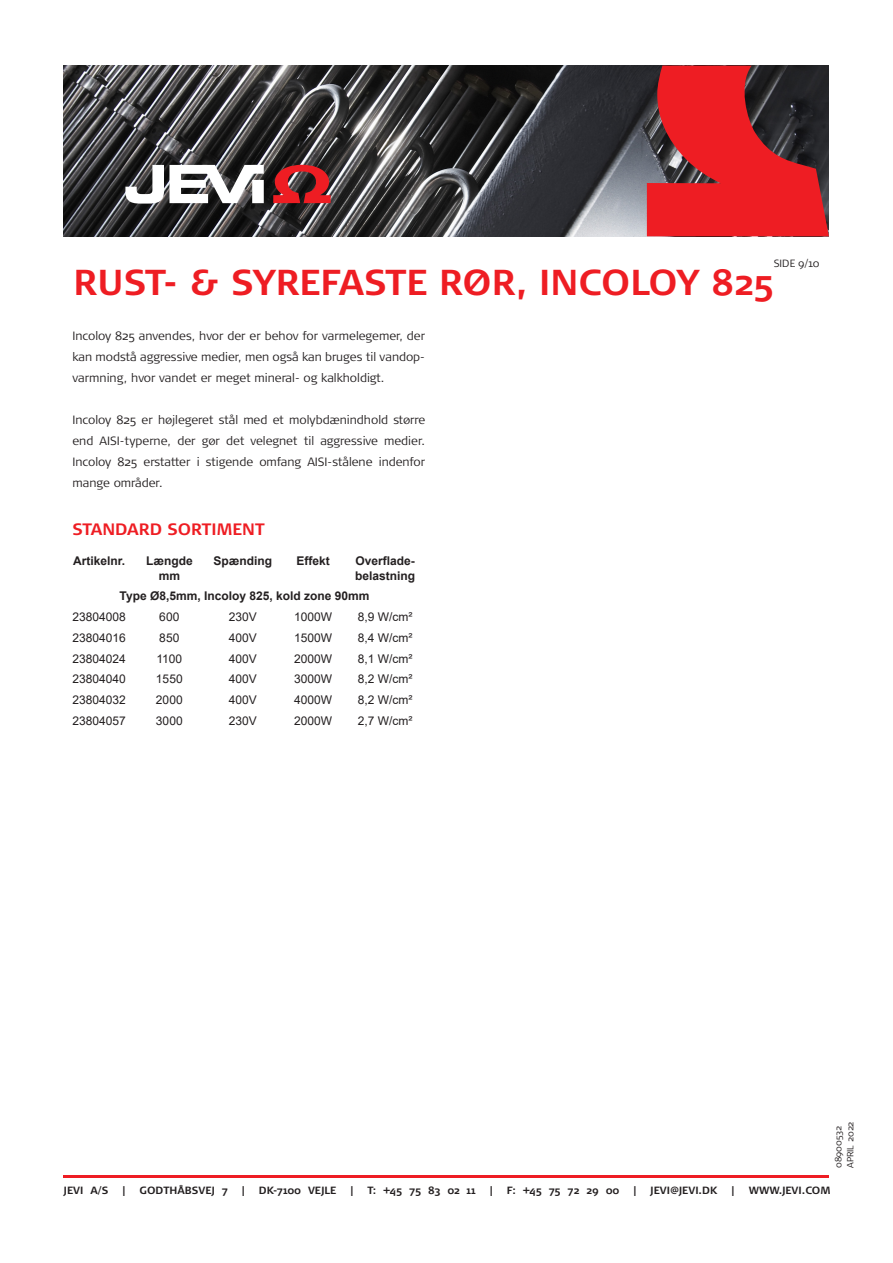
<style>
.page{position:relative;width:893px;height:1263px;background:#fff}
.page>*{position:absolute;margin:0;border:0;box-sizing:border-box;transform-origin:0 0}
.PB_Overskrift_-_prod{font:700 36px "Signa Normal";letter-spacing:-.015em;color:#ee1d23}
.PB_2__overskrift_-_p{font:700 16.5px "Signa Normal";color:#ee1d23}
.PB_Brødtekst_-_produ{font:300 12px/21px "Signa Normal";color:#231f20;text-align:justify}
.PB_Tabel_varenr_-_pr{font:12px "Arial";color:#231f20}
.PB_Tabel_overskrift{font:700 12px/15px "Arial";color:#231f20;text-align:center}
.PB_Adresse_info_-_pr{font:700 10.5px "Signa Normal";color:#231f20}
.PB_Sidenr_-_produktb{font:300 10.5px "Signa Normal";color:#231f20}
.PB_Mdr_dato_nr_-_pro{font:300 9px/12px "Signa Normal";letter-spacing:.01em;color:#231f20}
</style>
<div class="page">
<hr style="left:64px;top:1176px;width:765px;height:2px;background:#ee1d23">
<img style="left:64px;top:66px;width:583px;height:170px">
<svg style="left:647px;top:66px;width:182px;height:170px;background:#ae2429"></svg>
<svg style="left:125px;top:165px;width:139px;height:39px"></svg>
<svg style="left:273px;top:165px;width:58px;height:38px;background:#a0262a"></svg>
<p class="PB_Sidenr_-_produktb" style="left:774px;top:257px;width:47px">SIDE 9/10</p>
<p class="PB_Overskrift_-_prod" style="left:73px;top:260px;width:702px">RUST- &amp; SYREFASTE RØR, INCOLOY 825</p>
<p class="PB_Brødtekst_-_produ" style="left:72px;top:326px;width:354px">Incoloy 825 anvendes, hvor der er behov for varmelegemer, der kan modstå aggressive medier, men også kan bruges til vandop&shy;varmning, hvor vandet er meget mineral- og kalkholdigt.</p>
<p class="PB_Brødtekst_-_produ" style="left:72px;top:410px;width:354px">Incoloy 825 er højlegeret stål med et molybdænindhold større end AISI-typerne, der gør det velegnet til aggressive medier.<br>Incoloy 825 erstatter i stigende omfang AISI-stålene indenfor mange områder.</p>
<p class="PB_2__overskrift_-_p" style="left:72px;top:519px;width:194px">STANDARD SORTIMENT</p>
<p class="PB_Tabel_overskrift" style="left:73px;top:553px;width:54px">Artikelnr.</p>
<p class="PB_Tabel_overskrift" style="left:146px;top:553px;width:48px">Længde mm</p>
<p class="PB_Tabel_overskrift" style="left:214px;top:553px;width:60px">Spænding</p>
<p class="PB_Tabel_overskrift" style="left:297px;top:553px;width:35px">Effekt</p>
<p class="PB_Tabel_overskrift" style="left:355px;top:553px;width:62px;text-align:left">Overflade&shy;belastning</p>
<p class="PB_Tabel_overskrift" style="left:120px;top:589px;width:251px">Type Ø8,5mm, Incoloy 825, kold zone 90mm</p>
<p class="PB_Tabel_varenr_-_pr" style="left:72px;top:609px;width:55px">23804008</p>
<p class="PB_Tabel_varenr_-_pr" style="left:159px;top:609px;width:22px">600</p>
<p class="PB_Tabel_varenr_-_pr" style="left:229px;top:609px;width:30px">230V</p>
<p class="PB_Tabel_varenr_-_pr" style="left:294px;top:609px;width:40px">1000W</p>
<p class="PB_Tabel_varenr_-_pr" style="left:358px;top:609px;width:56px">8,9 W/cm²</p>
<p class="PB_Tabel_varenr_-_pr" style="left:72px;top:629px;width:55px">23804016</p>
<p class="PB_Tabel_varenr_-_pr" style="left:159px;top:629px;width:22px">850</p>
<p class="PB_Tabel_varenr_-_pr" style="left:229px;top:629px;width:30px">400V</p>
<p class="PB_Tabel_varenr_-_pr" style="left:294px;top:629px;width:40px">1500W</p>
<p class="PB_Tabel_varenr_-_pr" style="left:358px;top:629px;width:56px">8,4 W/cm²</p>
<p class="PB_Tabel_varenr_-_pr" style="left:72px;top:650px;width:55px">23804024</p>
<p class="PB_Tabel_varenr_-_pr" style="left:156px;top:650px;width:27px">1100</p>
<p class="PB_Tabel_varenr_-_pr" style="left:229px;top:650px;width:30px">400V</p>
<p class="PB_Tabel_varenr_-_pr" style="left:294px;top:650px;width:40px">2000W</p>
<p class="PB_Tabel_varenr_-_pr" style="left:358px;top:650px;width:56px">8,1 W/cm²</p>
<p class="PB_Tabel_varenr_-_pr" style="left:72px;top:671px;width:55px">23804040</p>
<p class="PB_Tabel_varenr_-_pr" style="left:156px;top:671px;width:28px">1550</p>
<p class="PB_Tabel_varenr_-_pr" style="left:229px;top:671px;width:30px">400V</p>
<p class="PB_Tabel_varenr_-_pr" style="left:294px;top:671px;width:40px">3000W</p>
<p class="PB_Tabel_varenr_-_pr" style="left:358px;top:671px;width:56px">8,2 W/cm²</p>
<p class="PB_Tabel_varenr_-_pr" style="left:72px;top:692px;width:55px">23804032</p>
<p class="PB_Tabel_varenr_-_pr" style="left:156px;top:692px;width:28px">2000</p>
<p class="PB_Tabel_varenr_-_pr" style="left:229px;top:692px;width:30px">400V</p>
<p class="PB_Tabel_varenr_-_pr" style="left:294px;top:692px;width:40px">4000W</p>
<p class="PB_Tabel_varenr_-_pr" style="left:358px;top:692px;width:56px">8,2 W/cm²</p>
<p class="PB_Tabel_varenr_-_pr" style="left:72px;top:712px;width:55px">23804057</p>
<p class="PB_Tabel_varenr_-_pr" style="left:156px;top:712px;width:28px">3000</p>
<p class="PB_Tabel_varenr_-_pr" style="left:229px;top:712px;width:30px">230V</p>
<p class="PB_Tabel_varenr_-_pr" style="left:294px;top:712px;width:40px">2000W</p>
<p class="PB_Tabel_varenr_-_pr" style="left:358px;top:712px;width:56px">2,7 W/cm²</p>
<p class="PB_Mdr_dato_nr_-_pro" style="left:833px;top:1168px;width:48px;rotate:-90deg">08900532<br>APRIL 2022</p>
<p class="PB_Adresse_info_-_pr" style="left:64px;top:1184px;width:46px">JEVI A/S</p>
<p class="PB_Adresse_info_-_pr" style="left:122px;top:1184px;width:5px">|</p>
<p class="PB_Adresse_info_-_pr" style="left:139px;top:1184px;width:90px">GODTHÅBSVEJ 7</p>
<p class="PB_Adresse_info_-_pr" style="left:242px;top:1184px;width:5px">|</p>
<p class="PB_Adresse_info_-_pr" style="left:259px;top:1184px;width:79px">DK-7100 VEJLE</p>
<p class="PB_Adresse_info_-_pr" style="left:350px;top:1184px;width:5px">|</p>
<p class="PB_Adresse_info_-_pr" style="left:368px;top:1184px;width:110px">T: +45 75 83 02 11</p>
<p class="PB_Adresse_info_-_pr" style="left:490px;top:1184px;width:5px">|</p>
<p class="PB_Adresse_info_-_pr" style="left:507px;top:1184px;width:114px">F: +45 75 72 29 00</p>
<p class="PB_Adresse_info_-_pr" style="left:633px;top:1184px;width:5px">|</p>
<p class="PB_Adresse_info_-_pr" style="left:650px;top:1184px;width:68px">JEVI@JEVI.DK</p>
<p class="PB_Adresse_info_-_pr" style="left:732px;top:1184px;width:5px">|</p>
<p class="PB_Adresse_info_-_pr" style="left:749px;top:1184px;width:83px">WWW.JEVI.COM</p>
</div>
